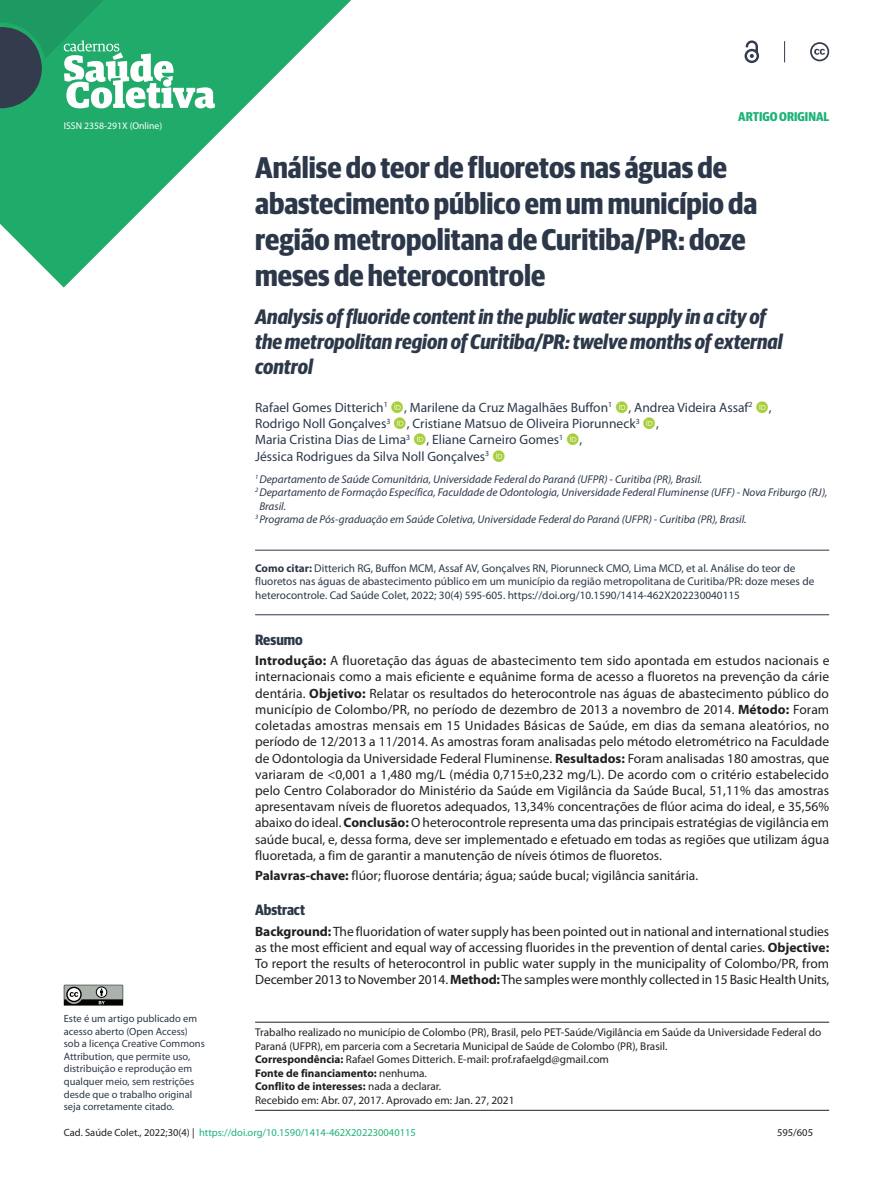
<style>
.page{position:relative;width:893px;height:1191px;background:#fff}
.page>*{position:absolute;margin:0;border:0;box-sizing:border-box;transform-origin:0 0}
.ArticleTitle{font:700 30px/36px "Guardian Sans Cond";color:#2c3849}
.ArticleTitle-Trans1{font:italic 700 21px/25.2px "Guardian Sans Cond";color:#2c3849}
.AbstractTitle-Trans1{font:700 15px "Guardian Sans Cond";color:#2c3849}
.AbstractTitle{font:700 15px "Guardian Sans Cond";color:#2c3849}
.Abstract{font:13.5px/16.2px "Myriad Pro";color:#231f20;text-align:justify}
.Abstract-Trans1{font:13.5px/16.2px "Myriad Pro";letter-spacing:-.01em;color:#231f20;text-align:justify}
.Authors{font:13.5px/16.2px "Myriad Pro";color:#2c3849}
.Keywords{font:13.5px "Myriad Pro";color:#231f20}
.t1{font:700 12.75px "Guardian Sans Cond";color:#1cb377}
.Affiliations{font:italic 11.25px/13.5px "Myriad Pro";color:#2c3849}
.HowToCite{font:11.25px/13.5px "Myriad Pro";color:#2c3849}
.fnArticleOther{font:11.25px/13.5px "Myriad Pro";color:#231f20}
.Correspondence{font:11.25px "Myriad Pro";color:#231f20}
.History{font:11.25px "Myriad Pro";color:#231f20}
.fnConflict{font:700 11.25px "Myriad Pro";color:#231f20}
.fnSupported-by{font:700 11.25px "Myriad Pro";color:#231f20}
.t2{font:10.5px/12.6px "Myriad Pro";color:#2c3849}
.t3{font:10.5px "Myriad Pro";color:#1cb377}
.t4{font:10.5px "Myriad Pro";color:#231f20}
.t5{font:9.75px "Myriad Pro";color:#fff}
.s1{font-weight:700}
.s2{font-weight:400}
.s3{color:#231f20}
.s4{color:#fff}
</style>
<div class="page">
<svg style="left:0;top:125px;width:227px;height:162px;fill:#21ab6b"></svg>
<svg style="left:0;top:0;width:351px;height:125px"></svg>
<svg style="left:744px;top:40px;width:15px;height:23px"></svg>
<svg style="left:810px;top:42px;width:19px;height:19px"></svg>
<svg style="left:784px;top:41px;width:1px;height:21px"></svg>
<svg style="left:64px;top:984px;width:59px;height:21px"></svg>
<hr style="left:255px;top:550px;width:574px;height:1px;background:#2c3849">
<hr style="left:255px;top:614px;width:574px;height:1px;background:#2c3849">
<hr style="left:255px;top:1022px;width:574px;height:1px;background:#231f20">
<hr style="left:255px;top:1110px;width:574px;height:1px;background:#231f20">
<p class="t5" style="left:64px;top:120px;width:100px">ISSN 2358-291X (Online)</p>
<p class="t2" style="left:64px;top:1012px;width:143px">Este é um artigo publicado em acesso aberto (Open Access) sob a licença Creative Commons<br>Attribution, que permite uso, distribuição e reprodução em qualquer meio, sem restrições desde que o trabalho original seja corretamente citado.</p>
<p class="t1" style="left:738px;top:107px;width:92px">ARTIGO ORIGINAL</p>
<p class="ArticleTitle" style="left:255px;top:147px;width:504px">Análise do teor de fluoretos nas águas de abastecimento público em um município da região metropolitana de Curitiba/PR: doze meses de heterocontrole</p>
<p class="ArticleTitle-Trans1" style="left:255px;top:302px;width:529px">Analysis of fluoride content in the public water supply in a city of the metropolitan region of Curitiba/PR: twelve months of external control</p>
<p class="Authors" style="left:255px;top:399px;width:518px">Rafael Gomes Ditterich<sup>1</sup> , Marilene da Cruz Magalhães Buffon<sup>1</sup> , Andrea Videira Assaf<sup>2</sup> , Rodrigo Noll Gonçalves<sup>3</sup> , Cristiane Matsuo de Oliveira Piorunneck<sup>3</sup> ,<br>Maria Cristina Dias de Lima<sup>3</sup> , Eliane Carneiro Gomes<sup>1</sup> ,<br>Jéssica Rodrigues da Silva Noll Gonçalves<sup>3</sup></p>
<p class="Affiliations" style="left:255px;top:472px;width:449px"><sup>1</sup> Departamento de Saúde Comunitária, Universidade Federal do Paraná (UFPR) - Curitiba (PR), Brasil.</p>
<p class="Affiliations" style="left:259px;top:485px;width:570px;text-indent:-4px"><sup>2</sup> Departamento de Formação Específica, Faculdade de Odontologia, Universidade Federal Fluminense (UFF) - Nova Friburgo (RJ),<br>Brasil.</p>
<p class="Affiliations" style="left:255px;top:512px;width:493px"><sup>3</sup> Programa de Pós-graduação em Saúde Coletiva, Universidade Federal do Paraná (UFPR) - Curitiba (PR), Brasil.</p>
<p class="HowToCite" style="left:255px;top:561px;width:561px"><span class="s1">Como citar:</span> Ditterich RG, Buffon MCM, Assaf AV, Gonçalves RN, Piorunneck CMO, Lima MCD, et al. Análise do teor de fluoretos nas águas de abastecimento público em um município da região metropolitana de Curitiba/PR: doze meses de heterocontrole. Cad Saúde Colet, 2022; 30(4) 595-605. https://doi.org/10.1590/1414-462X202230040115</p>
<p class="AbstractTitle" style="left:255px;top:628px;width:49px">Resumo</p>
<p class="Abstract" style="left:255px;top:652px;width:576px"><span class="s1">Introdução:</span> A fluoretação das águas de abastecimento tem sido apontada em estudos nacionais e internacionais como a mais eficiente e equânime forma de acesso a fluoretos na prevenção da cárie dentária. <span class="s1">Objetivo:</span> Relatar os resultados do heterocontrole nas águas de abastecimento público do município de Colombo/PR, no período de dezembro de 2013 a novembro de 2014. <span class="s1">Método:</span> Foram coletadas amostras mensais em 15 Unidades Básicas de Saúde, em dias da semana aleatórios, no período de 12/2013 a 11/2014. As amostras foram analisadas pelo método eletrométrico na Faculdade de Odontologia da Universidade Federal Fluminense. <span class="s1">Resultados:</span> Foram analisadas 180 amostras, que variaram de &lt;0,001 a 1,480 mg/L (média 0,715±0,232 mg/L). De acordo com o critério estabelecido pelo Centro Colaborador do Ministério da Saúde em Vigilância da Saúde Bucal, 51,11% das amostras apresentavam níveis de fluoretos adequados, 13,34% concentrações de flúor acima do ideal, e 35,56% abaixo do ideal. <span class="s1">Conclusão:</span> O heterocontrole representa uma das principais estratégias de vigilância em saúde bucal, e, dessa forma, deve ser implementado e efetuado em todas as regiões que utilizam água fluoretada, a fim de garantir a manutenção de níveis ótimos de fluoretos.</p>
<p class="Keywords" style="left:255px;top:867px;width:445px"><span class="s1">Palavras-chave:</span> flúor; fluorose dentária; água; saúde bucal; vigilância sanitária.</p>
<p class="AbstractTitle-Trans1" style="left:255px;top:899px;width:51px">Abstract</p>
<p class="Abstract-Trans1" style="left:255px;top:922px;width:576px"><span class="s1">Background:</span> The fluoridation of water supply has been pointed out in national and international studies as the most efficient and equal way of accessing fluorides in the prevention of dental caries. <span class="s1">Objective:<br></span>To report the results of heterocontrol in public water supply in the municipality of Colombo/PR, from December 2013 to November 2014. <span class="s1">Method:</span> The samples were monthly collected in 15 Basic Health Units,</p>
<p class="fnArticleOther" style="left:255px;top:1025px;width:568px">Trabalho realizado no município de Colombo (PR), Brasil, pelo PET-Saúde/Vigilância em Saúde da Universidade Federal do<br>Paraná (UFPR), em parceria com a Secretaria Municipal de Saúde de Colombo (PR), Brasil.</p>
<p class="Correspondence" style="left:255px;top:1052px;width:355px"><span class="s1">Correspondência:</span> Rafael Gomes Ditterich. E-mail: prof.rafaelgd@gmail.com</p>
<p class="fnSupported-by" style="left:255px;top:1065px;width:173px">Fonte de financiamento: <span class="s2">nenhuma.</span></p>
<p class="fnConflict" style="left:255px;top:1079px;width:188px">Conflito de interesses: <span class="s2">nada a declarar.</span></p>
<p class="History" style="left:255px;top:1093px;width:261px">Recebido em: Abr. 07, 2017. Aprovado em: Jan. 27, 2021</p>
<p class="t3" style="left:64px;top:1125px;width:354px"><span class="s3">Cad. Saúde Colet., 2022;30(4) |</span> https://doi.org/10.1590/1414-462X202230040115</p>
<p class="t4" style="left:777px;top:1125px;width:54px">595/605<span class="s4">595</span></p>
</div>
